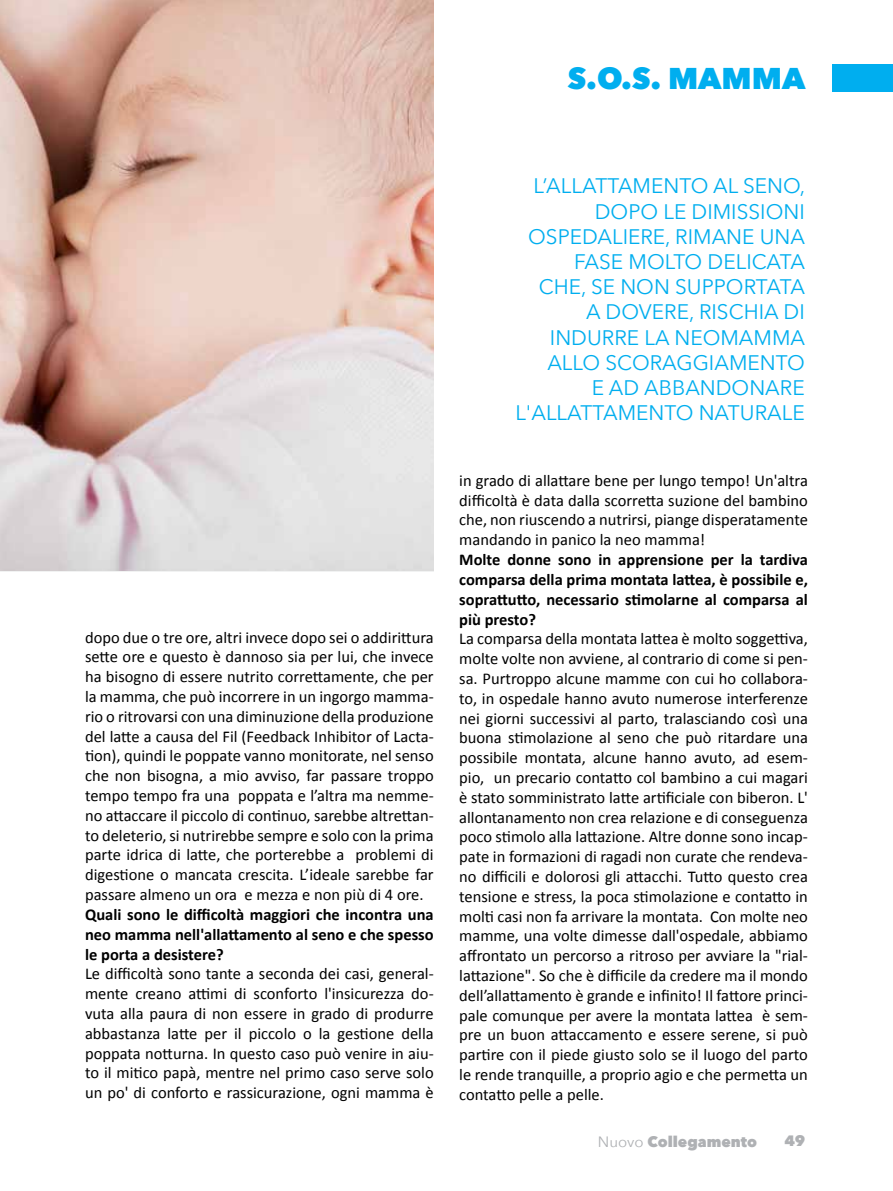
<style>
.page{position:relative;width:893px;height:1191px;background:#fff}
.page>*{position:absolute;margin:0;border:0;box-sizing:border-box;transform-origin:0 0}
.t1{font:800 30px "Avenir Next";color:#00aeef}
.t2{font:21px/25.2px "Avenir Next";color:#00aeef;text-align:right}
.t3{font:16.5px/19.8px "Calibri";color:#000;text-align:justify}
.t4{font:700 16.5px/19.8px "Calibri";color:#000;text-align:justify}
.t5{font:800 15px "Avenir Next";color:#afb1b4}
.s1{font-weight:400}
</style>
<div class="page">
<div style="left:832px;top:64px;width:61px;height:27px;background:#00aeef"></div>
<img style="left:0;top:0;width:434px;height:570px">
<h1 class="t1" style="left:568px;top:60px;width:239px">S.O.S. MAMMA</h1>
<p class="t3" style="left:85px;top:627px;width:350px">dopo due o tre ore, altri invece dopo sei o addirittura sette ore e questo è dannoso sia per lui, che invece ha bisogno di essere nutrito correttamente, che per la mamma, che può incorrere in un ingorgo mamma&shy;rio o ritrovarsi con una diminuzione della produzione del latte a causa del Fil (Feedback Inhibitor of Lacta&shy;tion), quindi le poppate vanno monitorate, nel senso che non bisogna, a mio avviso, far passare troppo tempo tempo fra una poppata e l’altra ma nemme&shy;no attaccare il piccolo di continuo, sarebbe altrettan&shy;to deleterio, si nutrirebbe sempre e solo con la prima parte idrica di latte, che porterebbe a problemi di digestione o mancata crescita. L’ideale sarebbe far passare almeno un ora e mezza e non più di 4 ore.</p>
<p class="t4" style="left:85px;top:904px;width:350px">Quali sono le difficoltà maggiori che incontra una neo mamma nell'allattamento al seno e che spesso le porta a desistere?</p>
<p class="t3" style="left:85px;top:964px;width:350px">Le difficoltà sono tante a seconda dei casi, general&shy;mente creano attimi di sconforto l'insicurezza do&shy;vuta alla paura di non essere in grado di produrre abbastanza latte per il piccolo o la gestione della poppata notturna. In questo caso può venire in aiu&shy;to il mitico papà, mentre nel primo caso serve solo un po' di conforto e rassicurazione, ogni mamma è</p>
<p class="t2" style="left:515px;top:173px;width:292px">L’ALLATTAMENTO AL SENO,<br>DOPO LE DIMISSIONI<br>OSPEDALIERE, RIMANE UNA<br>FASE MOLTO DELICATA<br>CHE, SE NON SUPPORTATA<br>A DOVERE, RISCHIA DI<br>INDURRE LA NEOMAMMA<br>ALLO SCORAGGIAMENTO<br>E AD ABBANDONARE<br>L'ALLATTAMENTO NATURALE</p>
<p class="t3" style="left:459px;top:470px;width:350px">in grado di allattare bene per lungo tempo! Un'altra difficoltà è data dalla scorretta suzione del bambino che, non riuscendo a nutrirsi, piange disperatamente mandando in panico la neo mamma!</p>
<p class="t4" style="left:459px;top:550px;width:350px">Molte donne sono in apprensione per la tardiva comparsa della prima montata lattea, è possibile e, soprattutto, necessario stimolarne al comparsa al più presto?</p>
<p class="t3" style="left:459px;top:629px;width:350px">La comparsa della montata lattea è molto soggettiva, molte volte non avviene, al contrario di come si pen&shy;sa. Purtroppo alcune mamme con cui ho collabora&shy;to, in ospedale hanno avuto numerose interferenze nei giorni successivi al parto, tralasciando così una buona stimolazione al seno che può ritardare una possibile montata, alcune hanno avuto, ad esem&shy;pio, un precario contatto col bambino a cui magari è stato somministrato latte artificiale con biberon. L' allontanamento non crea relazione e di conseguenza poco stimolo alla lattazione. Altre donne sono incap&shy;pate in formazioni di ragadi non curate che rendeva&shy;no difficili e dolorosi gli attacchi. Tutto questo crea tensione e stress, la poca stimolazione e contatto in molti casi non fa arrivare la montata. Con molte neo mamme, una volte dimesse dall'ospedale, abbiamo affrontato un percorso a ritroso per avviare la "rial&shy;lattazione". So che è difficile da credere ma il mondo dell’allattamento è grande e infinito! Il fattore princi&shy;pale comunque per avere la montata lattea è sem&shy;pre un buon attaccamento e essere serene, si può partire con il piede giusto solo se il luogo del parto le rende tranquille, a proprio agio e che permetta un contatto pelle a pelle.</p>
<p class="t5" style="left:598px;top:1132px;width:161px"><span class="s1">Nuovo</span> Collegamento</p>
<p class="t5" style="left:784px;top:1131px;width:22px">49</p>
</div>
